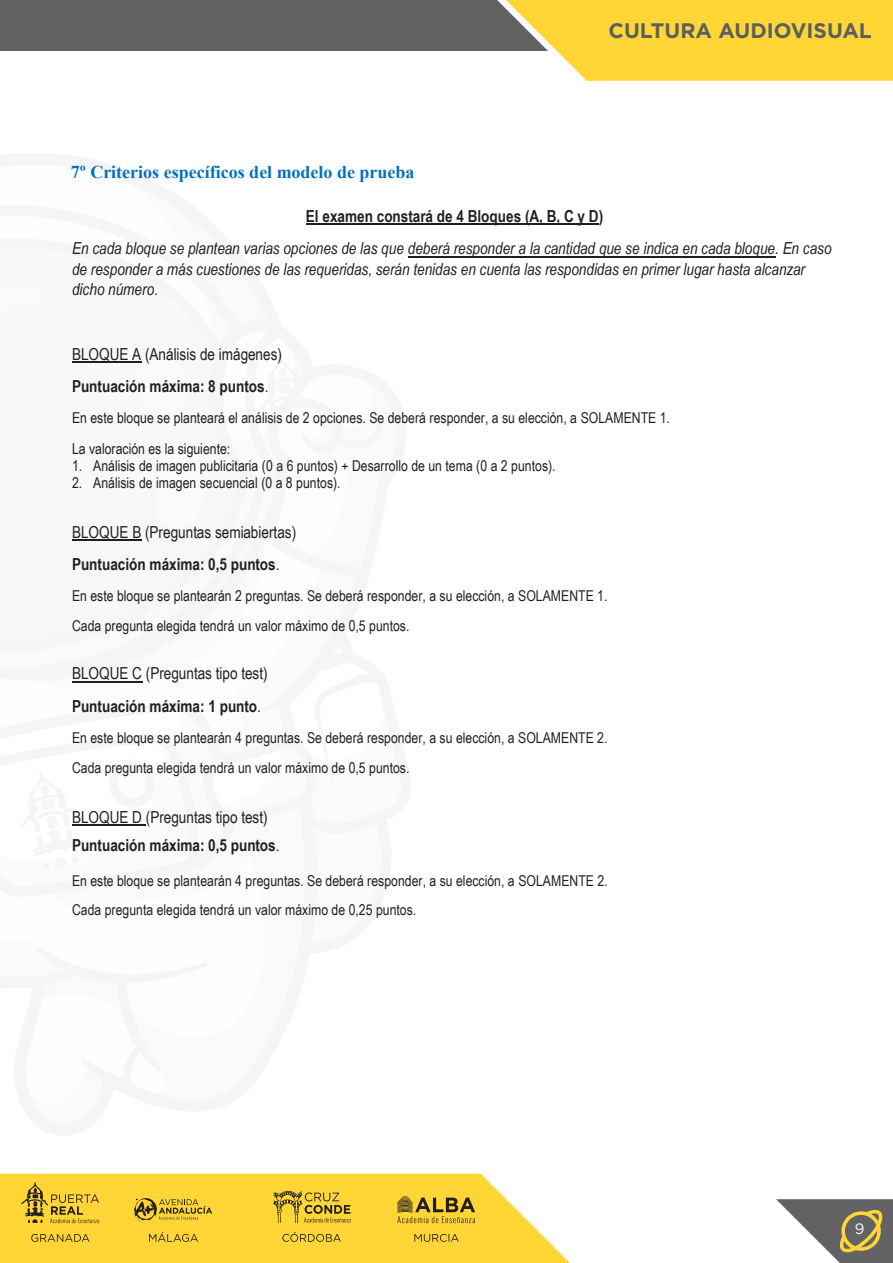
<style>
.page{position:relative;width:893px;height:1263px;background:#fff}
.page>*{position:absolute;margin:0;border:0;box-sizing:border-box;transform-origin:0 0}
.t1{font:700 21px "Gotham";color:#5b5f60}
.t2{font:700 18px "Times New Roman";color:#0070c0}
.t3{font:italic 16.5px/32.5px "Arial Narrow";color:#231f20;text-align:center}
.t4{font:16.5px/32.4px "Arial Narrow";color:#231f20}
.t5{font:15px/30.5px "Arial Narrow";color:#231f20}
.t6{font:15px "Gotham";color:#fff}
.s1{font-weight:700;font-style:normal}
.s2{font-style:normal}
.s3{font-weight:700}
</style>
<div class="page">
<svg style="left:0;top:1174px;width:570px;height:89px;background:#fed94a"></svg>
<svg style="left:0;top:0;width:893px;height:81px"></svg>
<svg style="left:31px;top:1234px;width:58px;height:8px"></svg>
<svg style="left:282px;top:1232px;width:59px;height:10px"></svg>
<svg style="left:149px;top:1232px;width:49px;height:10px"></svg>
<svg style="left:414px;top:1234px;width:45px;height:8px"></svg>
<svg style="left:21px;top:1182px;width:78px;height:41px;background:#d4b231"></svg>
<svg style="left:397px;top:1196px;width:78px;height:27px;background:#bb9e2f"></svg>
<svg style="left:134px;top:1198px;width:78px;height:26px;background:#cdac30"></svg>
<svg style="left:273px;top:1191px;width:77px;height:32px;background:#caaa30"></svg>
<svg style="left:776px;top:1199px;width:117px;height:64px"></svg>
<hr style="left:306px;top:223px;width:293px;height:2px;background:#231f20">
<hr style="left:408px;top:256px;width:367px;height:1px;background:#231f20">
<hr style="left:72px;top:362px;width:69px;height:1px;background:#231f20">
<hr style="left:72px;top:539px;width:69px;height:2px;background:#231f20">
<hr style="left:72px;top:681px;width:70px;height:1px;background:#231f20">
<hr style="left:72px;top:824px;width:74px;height:1px;background:#231f20">
<h1 class="t1" style="left:609px;top:17px;width:265px">CULTURA AUDIOVISUAL</h1>
<p class="t2" style="left:71px;top:159px;width:345px">7º Criterios específicos del modelo de prueba</p>
<p class="t3" style="left:72px;top:199px;width:761px"><span class="s1">El examen constará de 4 Bloques (A, B, C y D)<br></span>En cada bloque se plantean varias opciones de las que deberá responder a la cantidad que se indica en cada bloque. En caso</p>
<p class="t3" style="left:72px;top:258px;width:735px;line-height:20.4px;text-align:left">de responder a más cuestiones de las requeridas, serán tenidas en cuenta las respondidas en primer lugar hasta alcanzar dicho número<span class="s2">.</span></p>
<p class="t4" style="left:72px;top:337px;width:212px">BLOQUE A (Análisis de imágenes)<br><span class="s3">Puntuación máxima: 8 puntos</span>.</p>
<p class="t5" style="left:72px;top:402px;width:599px">En este bloque se planteará el análisis de 2 opciones. Se deberá responder, a su elección, a SOLAMENTE 1.<br>La valoración es la siguiente:</p>
<p class="t5" style="left:72px;top:450px;width:485px">1. Análisis de imagen publicitaria (0 a 6 puntos) + Desarrollo de un tema (0 a 2 puntos).</p>
<p class="t5" style="left:72px;top:467px;width:270px">2. Análisis de imagen secuencial (0 a 8 puntos).</p>
<p class="t4" style="left:72px;top:515px;width:226px">BLOQUE B (Preguntas semiabiertas)<br><span class="s3">Puntuación máxima: 0,5 puntos</span>.</p>
<p class="t5" style="left:72px;top:580px;width:537px">En este bloque se plantearán 2 preguntas. Se deberá responder, a su elección, a SOLAMENTE 1.<br>Cada pregunta elegida tendrá un valor máximo de 0,5 puntos.</p>
<p class="t4" style="left:72px;top:657px;width:197px">BLOQUE C (Preguntas tipo test)<br><span class="s3">Puntuación máxima: 1 punto</span>.</p>
<p class="t5" style="left:72px;top:722px;width:537px">En este bloque se plantearán 4 preguntas. Se deberá responder, a su elección, a SOLAMENTE 2.<br>Cada pregunta elegida tendrá un valor máximo de 0,5 puntos.</p>
<p class="t4" style="left:72px;top:802px;width:209px;line-height:28px">BLOQUE D (Preguntas tipo test)<br><span class="s3">Puntuación máxima: 0,5 puntos</span>.</p>
<p class="t5" style="left:72px;top:866px;width:537px;line-height:29.1px">En este bloque se plantearán 4 preguntas. Se deberá responder, a su elección, a SOLAMENTE 2.<br>Cada pregunta elegida tendrá un valor máximo de 0,25 puntos.</p>
<p class="t6" style="left:855px;top:1218px;width:11px">9</p>
</div>
